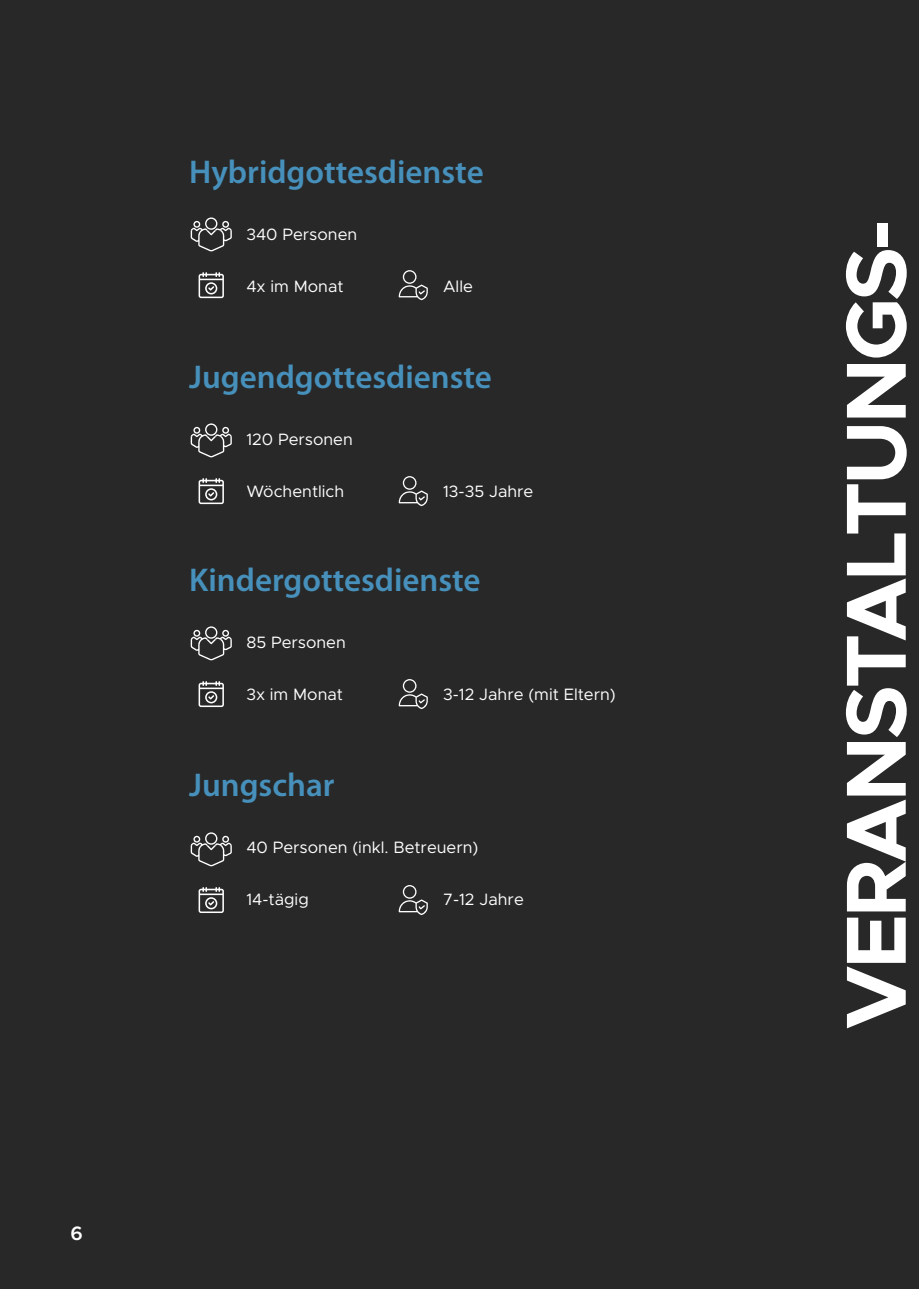
<style>
.page{position:relative;width:919px;height:1289px;background:#fff}
.page>*{position:absolute;margin:0;border:0;box-sizing:border-box;transform-origin:0 0}
.t1{font:700 85.5px "Metropolis";letter-spacing:-.04em;color:#fff}
.t2{font:600 33px "Myriad Pro";color:#4690bb}
.t3{font:600 19.5px "Metropolis";color:#fff}
.t4{font:16.5px "Metropolis";color:#fff}
</style>
<div class="page">
<div style="left:0;top:0;width:918px;height:1288px;background:#282828"></div>
<svg style="left:191px;top:217px;width:41px;height:34px"></svg>
<svg style="left:398px;top:270px;width:30px;height:30px"></svg>
<svg style="left:198px;top:272px;width:26px;height:26px"></svg>
<svg style="left:191px;top:423px;width:41px;height:34px"></svg>
<svg style="left:398px;top:476px;width:30px;height:30px"></svg>
<svg style="left:198px;top:478px;width:26px;height:26px"></svg>
<svg style="left:191px;top:626px;width:41px;height:34px"></svg>
<svg style="left:398px;top:679px;width:30px;height:30px"></svg>
<svg style="left:198px;top:681px;width:26px;height:26px"></svg>
<svg style="left:191px;top:832px;width:41px;height:34px"></svg>
<svg style="left:398px;top:885px;width:30px;height:30px"></svg>
<svg style="left:198px;top:887px;width:26px;height:26px"></svg>
<h2 class="t2" style="left:189px;top:151px;width:296px">Hybridgottesdienste</h2>
<p class="t4" style="left:246px;top:224px;width:112px">340 Personen</p>
<p class="t4" style="left:246px;top:276px;width:99px">4x im Monat</p>
<p class="t4" style="left:443px;top:276px;width:31px">Alle</p>
<h2 class="t2" style="left:189px;top:356px;width:304px">Jugendgottesdienste</h2>
<p class="t4" style="left:246px;top:429px;width:108px">120 Personen</p>
<p class="t4" style="left:246px;top:481px;width:99px">Wöchentlich</p>
<p class="t4" style="left:443px;top:481px;width:92px">13-35 Jahre</p>
<h2 class="t2" style="left:189px;top:558px;width:293px">Kindergottesdienste</h2>
<p class="t4" style="left:246px;top:631px;width:101px">85 Personen</p>
<p class="t4" style="left:246px;top:683px;width:98px">3x im Monat</p>
<p class="t4" style="left:443px;top:683px;width:174px">3-12 Jahre (mit Eltern)</p>
<h2 class="t2" style="left:189px;top:764px;width:147px">Jungschar</h2>
<p class="t4" style="left:246px;top:837px;width:233px">40 Personen (inkl. Betreuern)</p>
<p class="t4" style="left:246px;top:889px;width:64px">14-tägig</p>
<p class="t4" style="left:443px;top:889px;width:82px">7-12 Jahre</p>
<p class="t3" style="left:70px;top:1220px;width:14px">6</p>
<h1 class="t1" style="left:822px;top:1029px;width:812px;rotate:-90deg">VERANSTALTUNGS-</h1>
</div>
